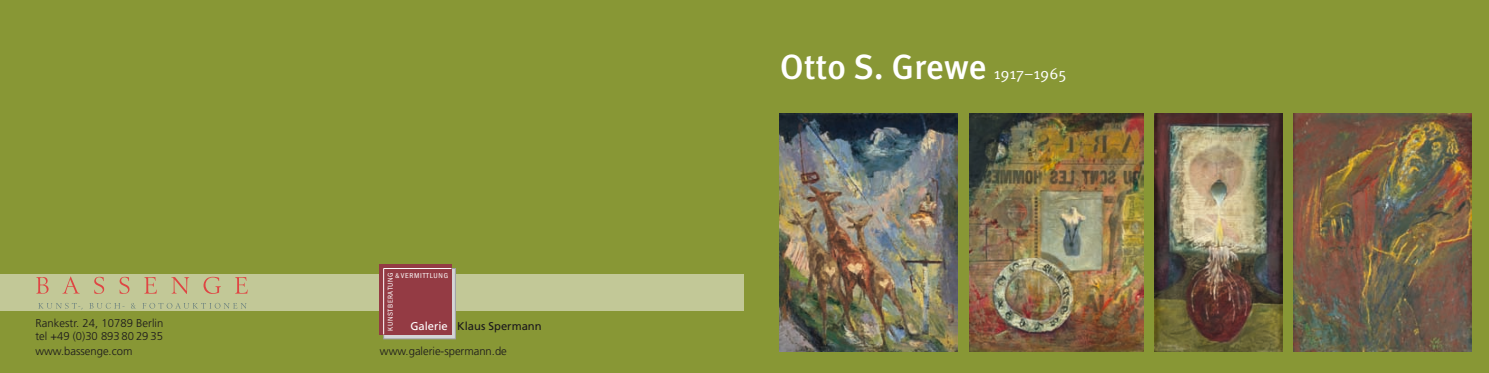
<style>
.page{position:relative;width:1489px;height:373px;background:#fff}
.page>*{position:absolute;margin:0;border:0;box-sizing:border-box;transform-origin:0 0}
.t1{font:500 35px "Meta Pro";letter-spacing:-.005em;color:#fff}
.t2{font:300 11.25px/13.1px "Frutiger LT Std";color:#1a171c}
.t3{font:11.25px "Frutiger LT Std";color:#1a171c}
.t4{font:condensed 7.38px "ITC Franklin Gothic Std";letter-spacing:.095em;color:#fff;scale:1.06 1}
.s1{font-size:7px}
.s2{color:#fff}
.s3{font-weight:400;font-size:15.75px}
</style>
<div class="page">
<div style="left:0;top:0;width:1488px;height:372px;background:#889735"></div>
<div style="left:0;top:274px;width:743px;height:36px;background:#c2c897"></div>
<svg style="left:36px;top:276px;width:212px;height:17px"></svg>
<svg style="left:38px;top:303px;width:208px;height:6px"></svg>
<img style="left:1293px;top:113px;width:177px;height:238px">
<img style="left:1154px;top:113px;width:128px;height:238px">
<img style="left:780px;top:113px;width:177px;height:238px">
<img style="left:969px;top:113px;width:174px;height:238px">
<div style="left:383px;top:268px;width:72px;height:70px;background:linear-gradient(to right,#943b44,#943b44)"></div>
<div style="left:383px;top:268px;width:72px;height:70px;border:1px solid #9d9ea0"></div>
<div style="left:379px;top:263px;width:72px;height:71px;background:#943b44"></div>
<hr style="left:384px;top:268px;width:67px;height:1px;background:#fff">
<hr style="left:383px;top:268px;width:1px;height:66px;background:#fff">
<p class="t2" style="left:35px;top:316px;width:129px">Rankestr. 24, 10789 Berlin tel +49 (0)30 893 80 29 35</p>
<p class="t2" style="left:35px;top:344px;width:98px">www.bassenge.com</p>
<p class="t4" style="left:386px;top:330px;width:56px;rotate:-90deg">KUNSTBERATUNG</p>
<p class="t4" style="left:395px;top:270px;width:51px"><span class="s1">&amp;</span> VERMITTLUNG</p>
<p class="t3" style="left:410px;top:318px;width:133px"><span class="s2">Galerie</span> Klaus Spermann</p>
<p class="t2" style="left:380px;top:344px;width:128px">www.galerie-spermann.de</p>
<h1 class="t1" style="left:780px;top:45px;width:288px">Otto S. Grewe <span class="s3">1917–1965</span></h1>
</div>
